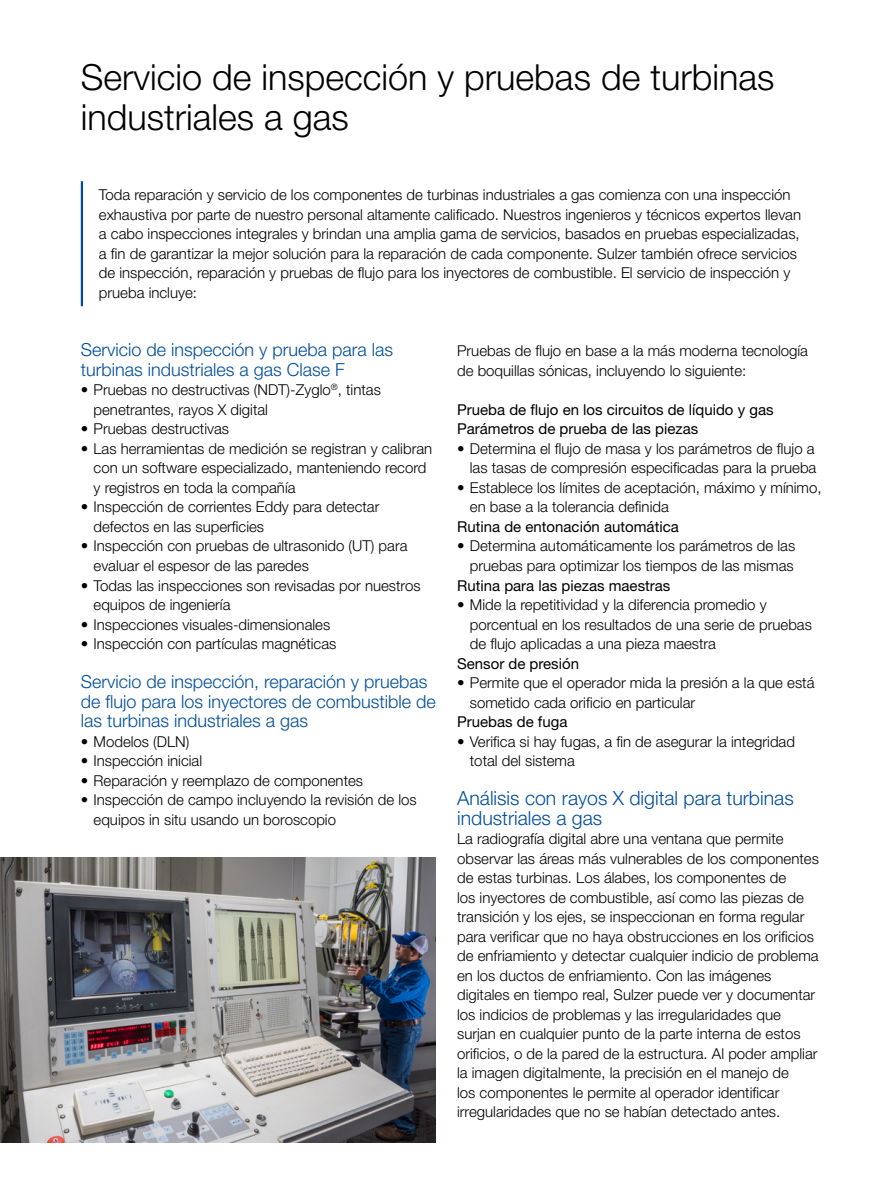
<style>
.page{position:relative;width:893px;height:1191px;background:#fff}
.page>*{position:absolute;margin:0;border:0;box-sizing:border-box;transform-origin:0 0}
.t1{font:300 36px/40.5px "Helvetica Neue LT Pro";color:#000}
.Subtitle_blue{font:300 19.5px/19.5px "Helvetica Neue LT Pro";color:#004e9b}
.Subtitle_blue-2{font:300 18px/19.5px "Helvetica Neue LT Pro";color:#004e9b}
.Body_text{font:300 15px/19.5px "Helvetica Neue LT Pro";color:#000}
.Body_text-2{font:15px "Helvetica Neue LT Pro";color:#000}
</style>
<div class="page">
<hr style="left:81px;top:181px;width:2px;height:125px;background:#004e9b">
<img style="left:0;top:857px;width:436px;height:285px">
<p class="t1" style="left:81px;top:56px;width:695px">Servicio de inspección y pruebas de turbinas industriales a gas</p>
<p class="Body_text" style="left:99px;top:185px;width:704px">Toda reparación y servicio de los componentes de turbinas industriales a gas comienza con una inspección exhaustiva por parte de nuestro personal altamente calificado. Nuestros ingenieros y técnicos expertos llevan a cabo inspecciones integrales y brindan una amplia gama de servicios, basados en pruebas especializadas, a fin de garantizar la mejor solución para la reparación de cada componente. Sulzer también ofrece servicios de inspección, reparación y pruebas de flujo para los inyectores de combustible. El servicio de inspección y prueba incluye:</p>
<p class="Subtitle_blue-2" style="left:81px;top:340px;width:314px">Servicio de inspección y prueba para las turbinas industriales a gas Clase F</p>
<p class="Body_text" style="left:94px;top:380px;width:289px;text-indent:-13px">• Pruebas no destructivas (NDT)-Zyglo<sup>®</sup>, tintas penetrantes, rayos X digital</p>
<p class="Body_text" style="left:81px;top:419px;width:150px">• Pruebas destructivas</p>
<p class="Body_text" style="left:94px;top:438px;width:340px;text-indent:-13px">• Las herramientas de medición se registran y calibran con un software especializado, manteniendo record y registros en toda la compañía</p>
<p class="Body_text" style="left:94px;top:497px;width:287px;text-indent:-13px">• Inspección de corrientes Eddy para detectar defectos en las superficies</p>
<p class="Body_text" style="left:94px;top:536px;width:315px;text-indent:-13px">• Inspección con pruebas de ultrasonido (UT) para evaluar el espesor de las paredes</p>
<p class="Body_text" style="left:94px;top:575px;width:329px;text-indent:-13px">• Todas las inspecciones son revisadas por nuestros equipos de ingeniería</p>
<p class="Body_text" style="left:81px;top:614px;width:251px">• Inspecciones visuales-dimensionales</p>
<p class="Body_text" style="left:81px;top:633px;width:257px">• Inspección con partículas magnéticas</p>
<p class="Subtitle_blue-2" style="left:81px;top:671px;width:357px">Servicio de inspección, reparación y pruebas de flujo para los inyectores de combustible de las turbinas industriales a gas</p>
<p class="Body_text" style="left:81px;top:731px;width:110px">• Modelos (DLN)</p>
<p class="Body_text" style="left:81px;top:750px;width:123px">• Inspección inicial</p>
<p class="Body_text" style="left:81px;top:770px;width:284px">• Reparación y reemplazo de componentes</p>
<p class="Body_text" style="left:94px;top:789px;width:325px;text-indent:-13px">• Inspección de campo incluyendo la revisión de los equipos in situ usando un boroscopio</p>
<p class="Body_text" style="left:457px;top:341px;width:352px">Pruebas de flujo en base a la más moderna tecnología de boquillas sónicas, incluyendo lo siguiente:</p>
<p class="Body_text-2" style="left:457px;top:400px;width:318px">Prueba de flujo en los circuitos de líquido y gas</p>
<p class="Body_text-2" style="left:457px;top:420px;width:243px">Parámetros de prueba de las piezas</p>
<p class="Body_text" style="left:457px;top:438px;width:361px;text-align:right">• Determina el flujo de masa y los parámetros de flujo a las tasas de compresión especificadas para la prueba</p>
<p class="Body_text" style="left:470px;top:477px;width:353px;text-indent:-13px">• Establece los límites de aceptación, máximo y mínimo, en base a la tolerancia definida</p>
<p class="Body_text-2" style="left:457px;top:517px;width:223px">Rutina de entonación automática</p>
<p class="Body_text" style="left:457px;top:536px;width:340px;text-align:right">• Determina automáticamente los parámetros de las pruebas para optimizar los tiempos de las mismas</p>
<p class="Body_text-2" style="left:457px;top:576px;width:215px">Rutina para las piezas maestras</p>
<p class="Body_text" style="left:470px;top:594px;width:344px;text-indent:-13px">• Mide la repetitividad y la diferencia promedio y porcentual en los resultados de una serie de pruebas de flujo aplicadas a una pieza maestra</p>
<p class="Body_text-2" style="left:457px;top:654px;width:123px">Sensor de presión</p>
<p class="Body_text" style="left:470px;top:672px;width:346px;text-indent:-13px">• Permite que el operador mida la presión a la que está sometido cada orificio en particular</p>
<p class="Body_text-2" style="left:457px;top:712px;width:112px">Pruebas de fuga</p>
<p class="Body_text" style="left:470px;top:731px;width:327px;text-indent:-13px">• Verifica si hay fugas, a fin de asegurar la integridad total del sistema</p>
<p class="Subtitle_blue" style="left:457px;top:788px;width:338px">Análisis con rayos X digital para turbinas industriales a gas</p>
<p class="Body_text" style="left:457px;top:828px;width:363px">La radiografía digital abre una ventana que permite observar las áreas más vulnerables de los componentes de estas turbinas. Los álabes, los componentes de<br>los inyectores de combustible, así como las piezas de transición y los ejes, se inspeccionan en forma regular para verificar que no haya obstrucciones en los orificios de enfriamiento y detectar cualquier indicio de problema en los ductos de enfriamiento. Con las imágenes digitales en tiempo real, Sulzer puede ver y documentar los indicios de problemas y las irregularidades que surjan en cualquier punto de la parte interna de estos orificios, o de la pared de la estructura. Al poder ampliar la imagen digitalmente, la precisión en el manejo de<br>los componentes le permite al operador identificar irregularidades que no se habían detectado antes.</p>
</div>
